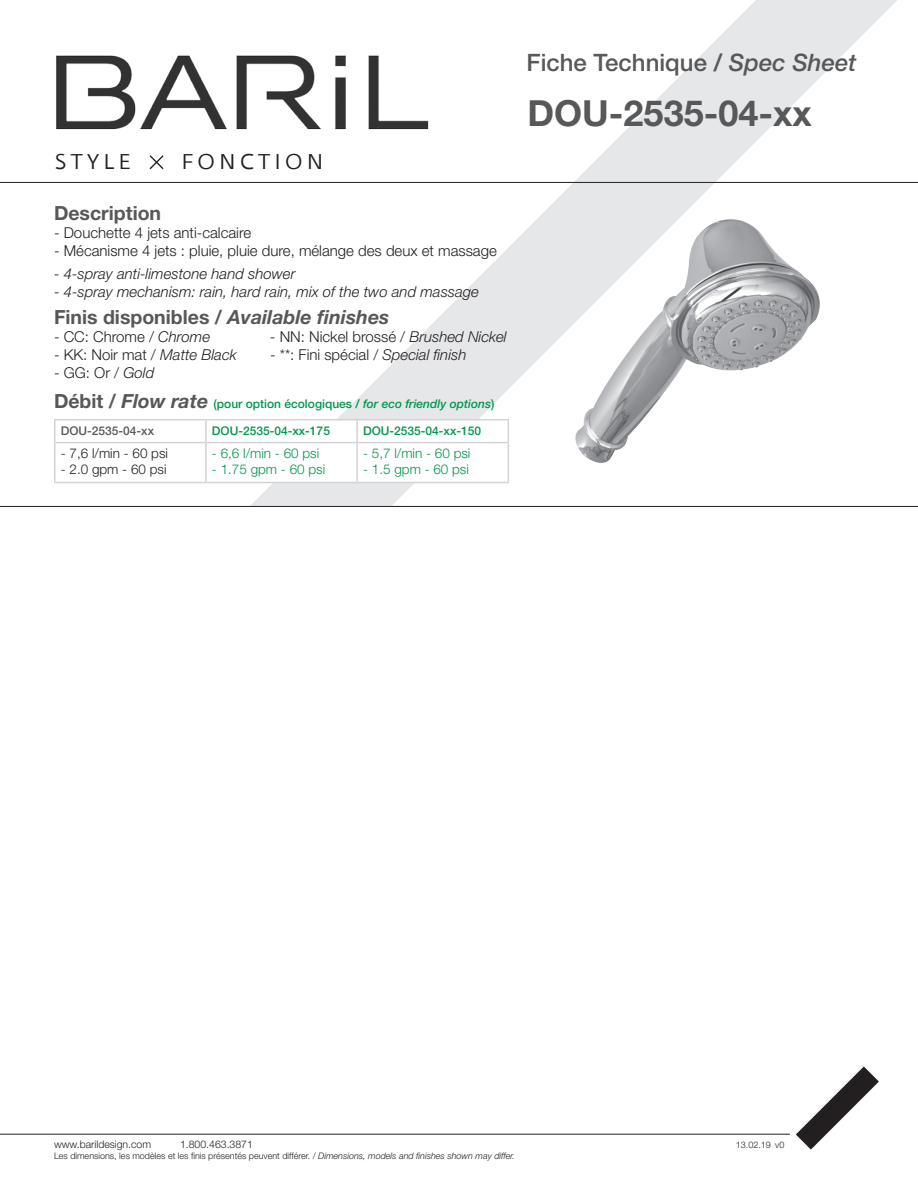
<style>
.page{position:relative;width:918px;height:1188px;background:#fff}
.page>*{position:absolute;margin:0;border:0;box-sizing:border-box;transform-origin:0 0}
.t1{font:700 36px "Helvetica Neue LT Std";color:#57585a}
.t2{font:500 24px "Helvetica Neue LT Std";color:#57585a}
.t3{font:21.3px "Fedra Sans Greek Book TF";letter-spacing:.2em;color:#231f20}
.t4{font:700 19.5px "Helvetica Neue LT Std";color:#57585a}
.t5{font:300 15px "Helvetica Neue LT Std";color:#231f20}
.t6{font:italic 300 15px "Helvetica Neue LT Std";color:#231f20}
.t7{font:300 13.5px "Helvetica Neue LT Std";color:#00964c}
.t8{font:300 13.5px "Helvetica Neue LT Std";color:#231f20}
.t9{font:500 12px "Helvetica Neue LT Std";color:#00964c}
.t10{font:500 12px "Helvetica Neue LT Std";color:#57585a}
.t11{font:300 10.5px "Helvetica Neue LT Std";color:#231f20}
.t12{font:300 9px "Helvetica Neue LT Std";color:#231f20}
.s1{font-style:italic}
.s2{font-weight:700;font-size:19.5px;color:#57585a}
.s3{font-weight:700;font-style:italic;font-size:19.5px;color:#57585a}
</style>
<div class="page">
<svg style="left:250px;top:0;width:648px;height:506px"></svg>
<img style="left:54px;top:54px;width:378px;height:128px">
<svg style="left:148px;top:154px;width:17px;height:17px"></svg>
<hr style="left:0;top:182px;width:918px;height:1px;background:#231f20">
<hr style="left:0;top:506px;width:918px;height:1px;background:#231f20">
<hr style="left:0;top:1134px;width:790px;height:1px;background:#231f20">
<svg style="left:796px;top:1066px;width:83px;height:84px"></svg>
<img style="left:540px;top:182px;width:324px;height:324px">
<hr style="left:54px;top:419px;width:152px;height:1px;background:#d2d3d2">
<hr style="left:54px;top:420px;width:2px;height:22px;background:#d2d3d2">
<hr style="left:206px;top:419px;width:151px;height:1px;background:#d2d3d2">
<hr style="left:357px;top:419px;width:152px;height:1px;background:#d2d3d2">
<svg style="left:55px;top:420px;width:454px;height:62px"></svg>
<hr style="left:54px;top:442px;width:152px;height:1px;background:#d2d3d2">
<hr style="left:54px;top:443px;width:2px;height:39px;background:#d2d3d2">
<hr style="left:206px;top:442px;width:151px;height:1px;background:#d2d3d2">
<hr style="left:205px;top:443px;width:2px;height:39px;background:#d2d3d2">
<hr style="left:357px;top:442px;width:152px;height:1px;background:#d2d3d2">
<hr style="left:356px;top:443px;width:2px;height:39px;background:#d2d3d2">
<hr style="left:508px;top:443px;width:1px;height:39px;background:#d2d3d2">
<hr style="left:54px;top:482px;width:152px;height:1px;background:#d2d3d2">
<hr style="left:206px;top:482px;width:151px;height:1px;background:#d2d3d2">
<hr style="left:357px;top:482px;width:152px;height:1px;background:#d2d3d2">
<h2 class="t2" style="left:526px;top:48px;width:331px">Fiche Technique / <span class="s1">Spec Sheet</span></h2>
<h3 class="t3" style="left:55px;top:151px;width:77px">STYLE</h3>
<h3 class="t3" style="left:181px;top:151px;width:144px">FONCTION</h3>
<p class="t4" style="left:54px;top:201px;width:109px">Description</p>
<p class="t5" style="left:54px;top:224px;width:199px">- Douchette 4 jets anti-calcaire</p>
<p class="t5" style="left:54px;top:242px;width:444px">- Mécanisme 4 jets : pluie, pluie dure, mélange des deux et massage</p>
<p class="t6" style="left:54px;top:264px;width:243px">- 4-spray anti-limestone hand shower</p>
<p class="t6" style="left:54px;top:282px;width:427px">- 4-spray mechanism: rain, hard rain, mix of the two and massage</p>
<p class="t4" style="left:54px;top:305px;width:337px">Finis disponibles / <span class="s1">Available finishes</span></p>
<p class="t5" style="left:54px;top:327px;width:158px">- CC: Chrome / <span class="s1">Chrome</span></p>
<p class="t5" style="left:270px;top:327px;width:238px">- NN: Nickel brossé / <span class="s1">Brushed Nickel</span></p>
<p class="t5" style="left:54px;top:345px;width:184px">- KK: Noir mat / <span class="s1">Matte Black</span></p>
<p class="t5" style="left:270px;top:345px;width:198px">- **: Fini spécial / <span class="s1">Special finish</span></p>
<p class="t5" style="left:54px;top:363px;width:102px">- GG: Or / <span class="s1">Gold</span></p>
<p class="t9" style="left:54px;top:396px;width:442px"><span class="s2">Débit /</span> <span class="s3">Flow rate</span> (pour option écologiques / <span class="s1">for eco friendly options</span>)</p>
<p class="t10" style="left:61px;top:424px;width:95px">DOU-2535-04-xx</p>
<p class="t9" style="left:212px;top:424px;width:120px">DOU-2535-04-xx-175</p>
<p class="t9" style="left:363px;top:424px;width:120px">DOU-2535-04-xx-150</p>
<p class="t8" style="left:61px;top:445px;width:109px">- 7,6 l/min - 60 psi</p>
<p class="t8" style="left:61px;top:461px;width:107px">- 2.0 gpm - 60 psi</p>
<p class="t7" style="left:212px;top:445px;width:109px">- 6,6 l/min - 60 psi</p>
<p class="t7" style="left:212px;top:461px;width:115px">- 1.75 gpm - 60 psi</p>
<p class="t7" style="left:363px;top:445px;width:109px">- 5,7 l/min - 60 psi</p>
<p class="t7" style="left:363px;top:461px;width:107px">- 1.5 gpm - 60 psi</p>
<p class="t1" style="left:528px;top:91px;width:286px">DOU-2535-04-xx</p>
<p class="t11" style="left:54px;top:1138px;width:99px">www.barildesign.com</p>
<p class="t11" style="left:180px;top:1138px;width:74px">1.800.463.3871</p>
<p class="t12" style="left:736px;top:1139px;width:37px">13.02.19</p>
<p class="t12" style="left:54px;top:1150px;width:463px">Les dimensions, les modèles et les finis présentés peuvent différer. / <span class="s1">Dimensions, models and finishes shown may differ.</span></p>
<p class="t12" style="left:775px;top:1140px;width:11px">v0</p>
</div>
